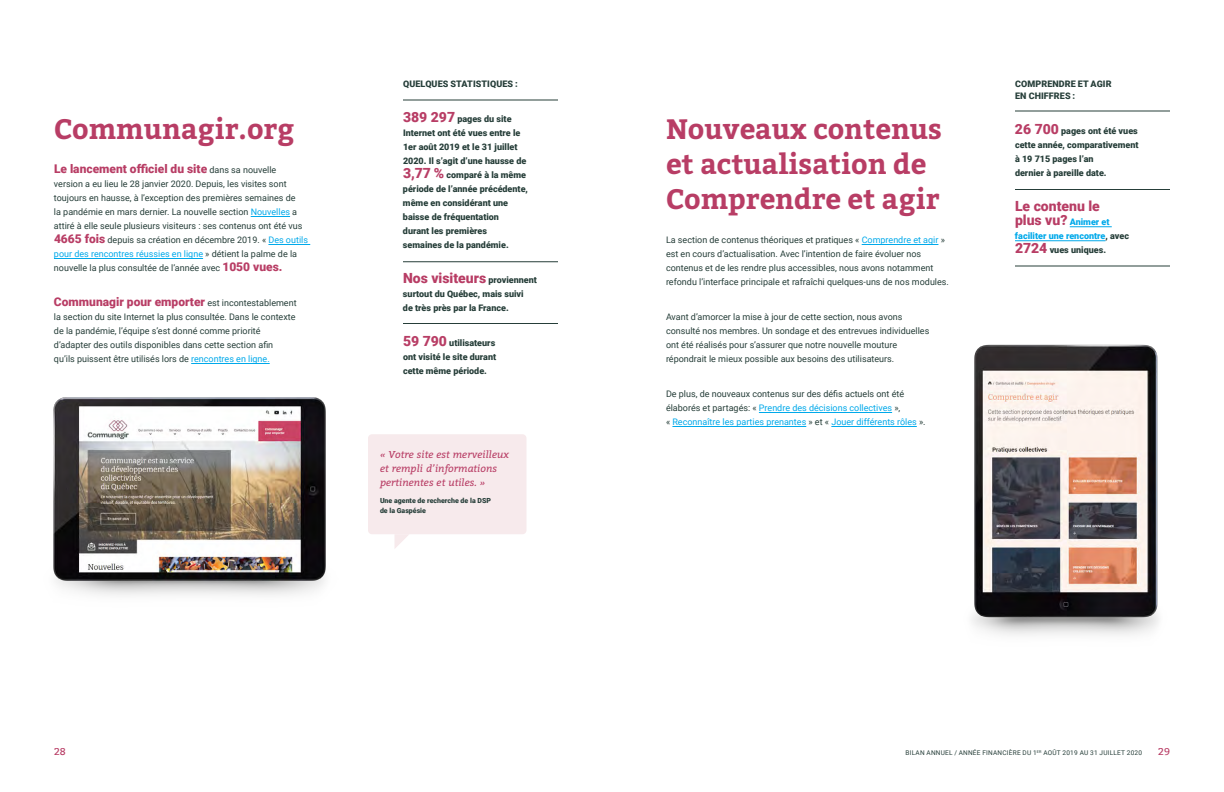
<style>
.page{position:relative;width:1224px;height:792px;background:#fff}
.page>*{position:absolute;margin:0;border:0;box-sizing:border-box;transform-origin:0 0}
.t1{font:700 28px/35px "Bitter";color:#b83d65}
.t2{font:900 14px "Roboto";color:#b83d65}
.t3{font:900 12px "Roboto";color:#b83d65}
.t4{font:italic 10px/14px "Bitter";color:#b83d65}
.t5{font:10px "Bitter";color:#b83d65}
.t6{font:9px/14px "Roboto";color:#263e39}
.t7{font:900 9px/14px "Roboto";color:#263e39}
.t8{font:9px/14px "Roboto";color:#00a9ea}
.t9{font:900 9px/14px "Roboto";color:#00a9ea}
.t10{font:900 7px/10px "Roboto";color:#263e39}
.t11{font:6.5px "Roboto";letter-spacing:.035em;color:#263e39}
.s1{font-weight:400;font-size:9px;color:#263e39}
.s2{color:#00a9ea}
.s3{font-weight:900;font-size:12px;color:#b83d65}
.s4{font-size:14px;color:#b83d65}
.s5{font-size:9px;color:#263e39}
.s6{color:#263e39}
</style>
<div class="page">
<hr style="left:251px;top:216px;width:39px;height:1px;background:#00a9ea">
<hr style="left:268px;top:244px;width:42px;height:1px;background:#00a9ea">
<hr style="left:54px;top:258px;width:149px;height:1px;background:#00a9ea">
<hr style="left:191px;top:363px;width:79px;height:1px;background:#00a9ea">
<hr style="left:1070px;top:226px;width:42px;height:1px;background:#00a9ea">
<hr style="left:1015px;top:240px;width:90px;height:1px;background:#00a9ea">
<hr style="left:403px;top:323px;width:155px;height:1px;background:#263e39">
<hr style="left:1015px;top:266px;width:155px;height:1px;background:#263e39">
<hr style="left:403px;top:261px;width:155px;height:1px;background:#263e39">
<hr style="left:1015px;top:189px;width:155px;height:1px;background:#263e39">
<hr style="left:403px;top:100px;width:155px;height:1px;background:#263e39">
<hr style="left:1015px;top:110px;width:155px;height:2px;background:#263e39">
<div style="left:368px;top:434px;width:158px;height:100px;background:#f7eaec;border-radius:4px"></div>
<svg style="left:394px;top:534px;width:15px;height:14px"></svg>
<img style="left:53px;top:397px;width:273px;height:198px">
<img style="left:972px;top:344px;width:187px;height:291px">
<hr style="left:862px;top:244px;width:76px;height:1px;background:#00a9ea">
<hr style="left:759px;top:412px;width:133px;height:1px;background:#00a9ea">
<hr style="left:672px;top:426px;width:134px;height:1px;background:#00a9ea">
<hr style="left:831px;top:426px;width:86px;height:1px;background:#00a9ea">
<h1 class="t1" style="left:54px;top:111px;width:242px">Communagir.org</h1>
<h3 class="t3" style="left:54px;top:160px;width:224px">Le lancement officiel du site <span class="s1">dans sa nouvelle</span></h3>
<p class="t6" style="left:54px;top:176px;width:256px">version a eu lieu le 28 janvier 2020. Depuis, les visites sont toujours en hausse, à l’exception des premières semaines de<br>la pandémie en mars dernier. La nouvelle section <span class="s2">Nouvelles</span> a attiré à elle seule plusieurs visiteurs : ses contenus ont été vus <span class="s3">4665 fois</span> depuis sa création en décembre 2019. « <span class="s2">Des outils pour des rencontres réussies en ligne</span> » détient la palme de la nouvelle la plus consultée de l’année avec <span class="s3">1050 vues.</span></p>
<h3 class="t3" style="left:54px;top:293px;width:244px">Communagir pour emporter <span class="s1">est incontestablement</span></h3>
<p class="t6" style="left:54px;top:309px;width:243px">la section du site Internet la plus consultée. Dans le contexte de la pandémie, l’équipe s’est donné comme priorité d’adapter des outils disponibles dans cette section afin qu’ils puissent être utilisés lors de <span class="s2">rencontres en ligne.</span></p>
<p class="t7" style="left:403px;top:76px;width:116px">QUELQUES STATISTIQUES :</p>
<p class="t7" style="left:403px;top:111px;width:127px"><span class="s4">389 297</span> pages du site<br>Internet ont été vues entre le<br>1er août 2019 et le 31 juillet<br>2020. Il s’agit d’une hausse de<br><span class="s4">3,77 %</span> comparé à la même période de l’année précédente, même en considérant une baisse de fréquentation<br>durant les premières semaines de la pandémie.</p>
<h2 class="t2" style="left:403px;top:268px;width:136px">Nos visiteurs <span class="s5">proviennent</span></h2>
<p class="t7" style="left:403px;top:286px;width:122px">surtout du Québec, mais suivi de très près par la France.</p>
<p class="t7" style="left:403px;top:335px;width:95px;text-align:justify"><span class="s4">59 790</span> utilisateurs ont visité le site durant cette même période.</p>
<p class="t4" style="left:380px;top:447px;width:130px">« Votre site est merveilleux et rempli d’informations pertinentes et utiles. »</p>
<p class="t10" style="left:380px;top:495px;width:112px">Une agente de recherche de la DSP de la Gaspésie</p>
<h1 class="t1" style="left:666px;top:111px;width:278px">Nouveaux contenus et actualisation de<br>Comprendre et agir</h1>
<p class="t6" style="left:666px;top:232px;width:284px">La section de contenus théoriques et pratiques « <span class="s2">Comprendre et agir</span> » est en cours d’actualisation. Avec l’intention de faire évoluer nos contenus et de les rendre plus accessibles, nous avons notamment refondu l’interface principale et rafraîchi quelques-uns de nos modules.</p>
<p class="t6" style="left:666px;top:309px;width:265px">Avant d’amorcer la mise à jour de cette section, nous avons consulté nos membres. Un sondage et des entrevues individuelles ont été réalisés pour s’assurer que notre nouvelle mouture répondrait le mieux possible aux besoins des utilisateurs.</p>
<p class="t8" style="left:666px;top:386px;width:261px"><span class="s6">De plus, de nouveaux contenus sur des défis actuels ont été élaborés et partagés: «</span> Prendre des décisions collectives <span class="s6">»,<br>«</span> Reconnaître les parties prenantes <span class="s6">» et «</span> Jouer différents rôles <span class="s6">».</span></p>
<p class="t7" style="left:1015px;top:77px;width:98px;line-height:12px">COMPRENDRE ET AGIR<br>EN CHIFFRES :</p>
<p class="t7" style="left:1015px;top:123px;width:125px"><span class="s4">26 700</span> pages ont été vues cette année, comparativement à 19 715 pages l’an<br>dernier à pareille date.</p>
<h2 class="t2" style="left:1015px;top:196px;width:86px">Le contenu le</h2>
<p class="t9" style="left:1015px;top:214px;width:116px"><span class="s4">plus vu?</span> Animer et faciliter une rencontre<span class="s6">, avec<br></span><span class="s4">2724</span> <span class="s6">vues uniques.</span></p>
<p class="t5" style="left:54px;top:746px;width:13px">28</p>
<p class="t5" style="left:1158px;top:746px;width:13px">29</p>
<p class="t11" style="left:906px;top:748px;width:238px">BILAN ANNUEL / ANNÉE FINANCIÈRE DU 1<sup>ER</sup> AOÛT 2019 AU 31 JUILLET 2020</p>
</div>
